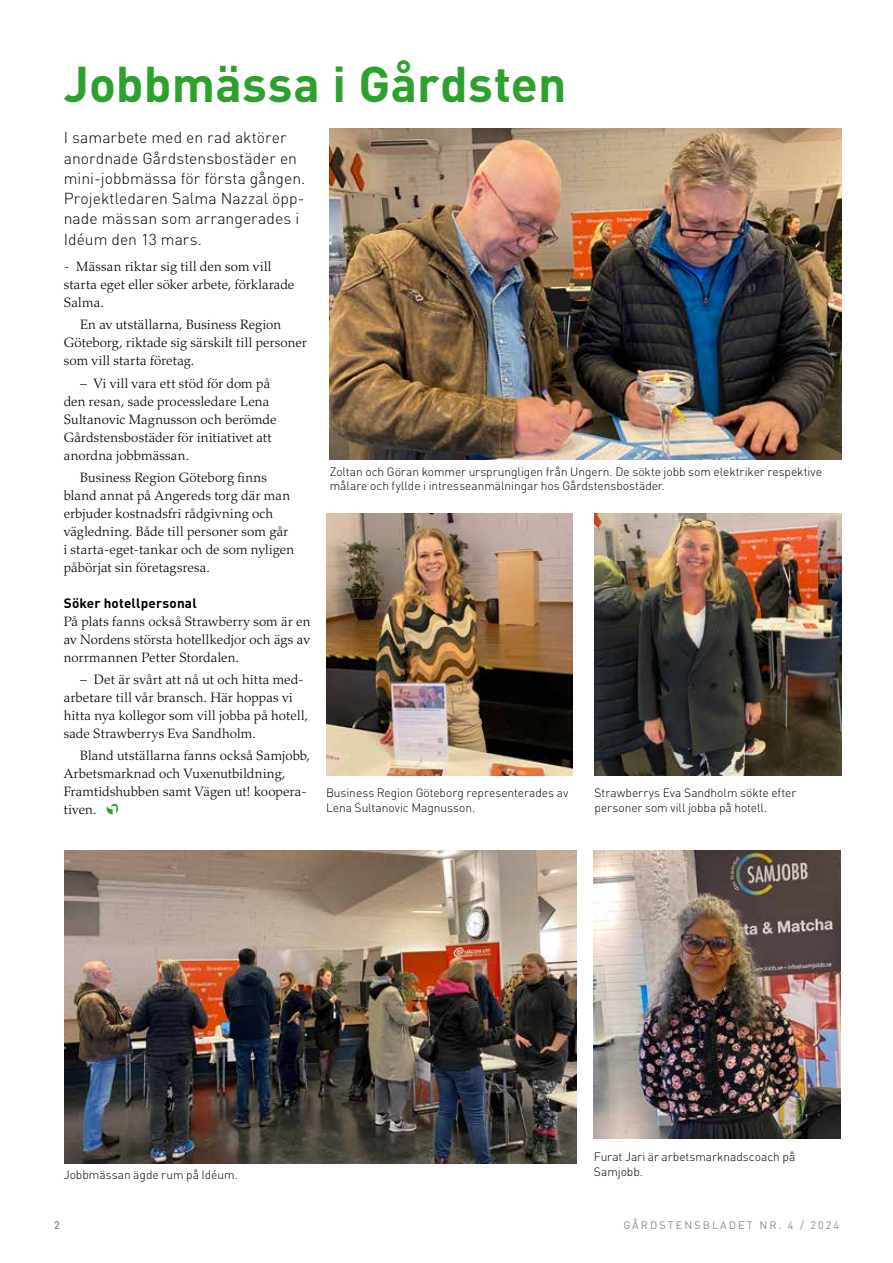
<style>
.page{position:relative;width:893px;height:1263px;background:#fff}
.page>*{position:absolute;margin:0;border:0;box-sizing:border-box;transform-origin:0 0}
.t1{font:700 49.5px "DIN Pro";letter-spacing:.005em;color:#2da12e}
.t2{font:300 15.75px/20.2px "DIN Pro";letter-spacing:.005em;color:#000}
.t3{font:300 13.5px/18px "Palatino LT Std";letter-spacing:.01em;color:#000}
.t4{font:700 13.5px "DIN Pro";letter-spacing:.01em;color:#000}
.t5{font:300 12px/14.4px "DIN Pro";letter-spacing:-.005em;color:#000}
.t6{font:10.8px "DIN Pro";letter-spacing:.19em;color:#878988}
</style>
<div class="page">
<svg style="left:107px;top:803px;width:11px;height:11px"></svg>
<img style="left:64px;top:850px;width:513px;height:313px">
<img style="left:326px;top:513px;width:247px;height:263px">
<img style="left:594px;top:850px;width:246px;height:288px">
<img style="left:595px;top:513px;width:246px;height:263px">
<img style="left:330px;top:128px;width:512px;height:331px">
<h1 class="t1" style="left:64px;top:50px;width:504px">Jobbmässa i Gårdsten</h1>
<p class="t2" style="left:64px;top:127px;width:243px">I samarbete med en rad aktörer anordnade Gårdstensbostäder en mini-jobbmässa för första gången.<br>Projektledaren Salma Nazzal öpp&shy;nade mässan som arrangerades i<br>Idéum den 13 mars.</p>
<p class="t3" style="left:64px;top:258px;width:232px">- Mässan riktar sig till den som vill starta eget eller söker arbete, förklarade<br>Salma.</p>
<p class="t3" style="left:64px;top:316px;width:245px;text-indent:16px">En av utställarna, Business Region<br>Göteborg, riktade sig särskilt till personer som vill starta företag.</p>
<p class="t3" style="left:64px;top:374px;width:214px;text-indent:16px">– Vi vill vara ett stöd för dom på den resan, sade processledare Lena<br>Sultanovic Magnusson och berömde<br>Gårdstensbostäder för initiativet att anordna jobbmässan.</p>
<p class="t3" style="left:64px;top:468px;width:232px;text-indent:16px">Business Region Göteborg finns bland annat på Angereds torg där man erbjuder kostnadsfri rådgivning och vägledning. Både till personer som går i starta-eget-tankar och de som nyligen påbörjat sin företagsresa.</p>
<p class="t4" style="left:64px;top:594px;width:134px">Söker hotellpersonal</p>
<p class="t3" style="left:64px;top:612px;width:248px;text-align:justify">På plats fanns också Strawberry som är en av Nordens största hotellkedjor och ägs av norrmannen Petter Stordalen.</p>
<p class="t3" style="left:64px;top:671px;width:246px;text-indent:16px">– Det är svårt att nå ut och hitta med&shy;arbetare till vår bransch. Här hoppas vi hitta nya kollegor som vill jobba på hotell, sade Strawberrys Eva Sandholm.</p>
<p class="t3" style="left:64px;top:747px;width:248px;text-indent:16px">Bland utställarna fanns också Samjobb,<br>Arbetsmarknad och Vuxenutbildning,<br>Framtidshubben samt Vägen ut! koopera&shy;tiven.</p>
<p class="t5" style="left:330px;top:464px;width:494px">Zoltan och Göran kommer ursprungligen från Ungern. De sökte jobb som elektriker respektive målare och fyllde i intresseanmälningar hos Gårdstensbostäder.</p>
<p class="t5" style="left:595px;top:785px;width:203px">Strawberrys Eva Sandholm sökte efter personer som vill jobba på hotell.</p>
<p class="t5" style="left:326px;top:785px;width:244px">Business Region Göteborg representerades av<br>Lena Sultanovic Magnusson.</p>
<p class="t5" style="left:64px;top:1167px;width:175px">Jobbmässan ägde rum på Idéum.</p>
<p class="t5" style="left:594px;top:1149px;width:203px">Furat Jari är arbetsmarknadscoach på<br>Samjobb.</p>
<p class="t6" style="left:54px;top:1217px;width:7px">2</p>
<p class="t6" style="left:623px;top:1217px;width:217px">GÅRDSTENSBLADET NR. 4 / 2024</p>
</div>
